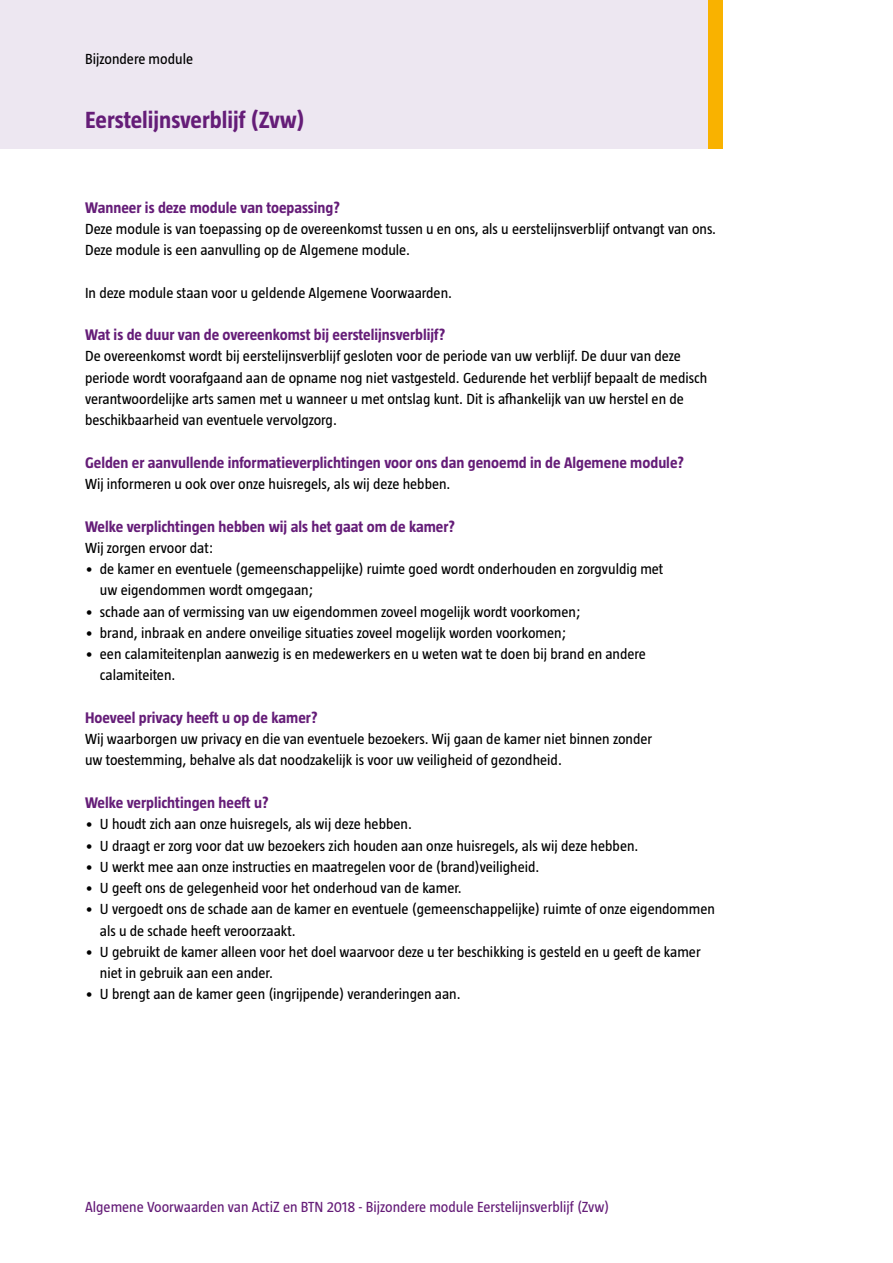
<style>
.page{position:relative;width:893px;height:1263px;background:#fff}
.page>*{position:absolute;margin:0;border:0;box-sizing:border-box;transform-origin:0 0}
.t1{font:700 24px "Taz";color:#651d78}
.t2{font:700 15.75px "Taz";color:#651d78}
.t3{font:15px/21.3px "Taz";color:#000}
.t4{font:15px "Taz";color:#651d78}
</style>
<div class="page">
<div style="left:0;top:0;width:723px;height:149px;background:#ede7f1"></div>
<div style="left:708px;top:0;width:15px;height:149px;background:#f9b200"></div>
<p class="t3" style="left:85px;top:48px;width:110px">Bijzondere module</p>
<h1 class="t1" style="left:85px;top:106px;width:221px">Eerstelijnsverblijf (Zvw)</h1>
<h1 class="t1" style="left:85px;top:106px;width:37px">Xxx</h1>
<p class="t2" style="left:85px;top:198px;width:257px">Wanneer is deze module van toepassing?</p>
<p class="t3" style="left:85px;top:218px;width:633px">Deze module is van toepassing op de overeenkomst tussen u en ons, als u eerstelijnsverblijf ontvangt van ons.<br>Deze module is een aanvulling op de Algemene module.</p>
<p class="t3" style="left:85px;top:282px;width:369px">In deze module staan voor u geldende Algemene Voorwaarden.</p>
<p class="t2" style="left:85px;top:326px;width:362px">Wat is de duur van de overeenkomst bij eerstelijnsverblijf?</p>
<p class="t3" style="left:85px;top:346px;width:624px">De overeenkomst wordt bij eerstelijnsverblijf gesloten voor de periode van uw verblijf. De duur van deze periode wordt voorafgaand aan de opname nog niet vastgesteld. Gedurende het verblijf bepaalt de medisch verantwoordelijke arts samen met u wanneer u met ontslag kunt. Dit is afhankelijk van uw herstel en de beschikbaarheid van eventuele vervolgzorg.</p>
<p class="t2" style="left:85px;top:454px;width:601px">Gelden er aanvullende informatieverplichtingen voor ons dan genoemd in de Algemene module?</p>
<p class="t3" style="left:85px;top:473px;width:367px">Wij informeren u ook over onze huisregels, als wij deze hebben.</p>
<p class="t2" style="left:85px;top:517px;width:372px">Welke verplichtingen hebben wij als het gaat om de kamer?</p>
<p class="t3" style="left:85px;top:537px;width:130px">Wij zorgen ervoor dat:</p>
<p class="t3" style="left:100px;top:558px;width:565px;text-indent:-15px">• de kamer en eventuele (gemeenschappelijke) ruimte goed wordt onderhouden en zorgvuldig met uw eigendommen wordt omgegaan;</p>
<p class="t3" style="left:85px;top:601px;width:497px">• schade aan of vermissing van uw eigendommen zoveel mogelijk wordt voorkomen;</p>
<p class="t3" style="left:85px;top:622px;width:483px">• brand, inbraak en andere onveilige situaties zoveel mogelijk worden voorkomen;</p>
<p class="t3" style="left:100px;top:643px;width:548px;text-indent:-15px">• een calamiteitenplan aanwezig is en medewerkers en u weten wat te doen bij brand en andere calamiteiten.</p>
<p class="t2" style="left:85px;top:709px;width:234px">Hoeveel privacy heeft u op de kamer?</p>
<p class="t3" style="left:85px;top:728px;width:569px">Wij waarborgen uw privacy en die van eventuele bezoekers. Wij gaan de kamer niet binnen zonder uw toestemming, behalve als dat noodzakelijk is voor uw veiligheid of gezondheid.</p>
<p class="t2" style="left:85px;top:794px;width:185px">Welke verplichtingen heeft u?</p>
<p class="t3" style="left:85px;top:813px;width:328px">• U houdt zich aan onze huisregels, als wij deze hebben.</p>
<p class="t3" style="left:85px;top:834px;width:555px">• U draagt er zorg voor dat uw bezoekers zich houden aan onze huisregels, als wij deze hebben.</p>
<p class="t3" style="left:85px;top:856px;width:456px">• U werkt mee aan onze instructies en maatregelen voor de (brand)veiligheid.</p>
<p class="t3" style="left:85px;top:877px;width:378px">• U geeft ons de gelegenheid voor het onderhoud van de kamer.</p>
<p class="t3" style="left:100px;top:898px;width:616px;text-indent:-15px">• U vergoedt ons de schade aan de kamer en eventuele (gemeenschappelijke) ruimte of onze eigendommen als u de schade heeft veroorzaakt.</p>
<p class="t3" style="left:100px;top:941px;width:602px;text-indent:-15px">• U gebruikt de kamer alleen voor het doel waarvoor deze u ter beschikking is gesteld en u geeft de kamer niet in gebruik aan een ander.</p>
<p class="t3" style="left:85px;top:983px;width:377px">• U brengt aan de kamer geen (ingrijpende) veranderingen aan.</p>
<p class="t4" style="left:85px;top:1198px;width:526px">Algemene Voorwaarden van ActiZ en BTN 2018 - Bijzondere module Eerstelijnsverblijf (Zvw)</p>
</div>
